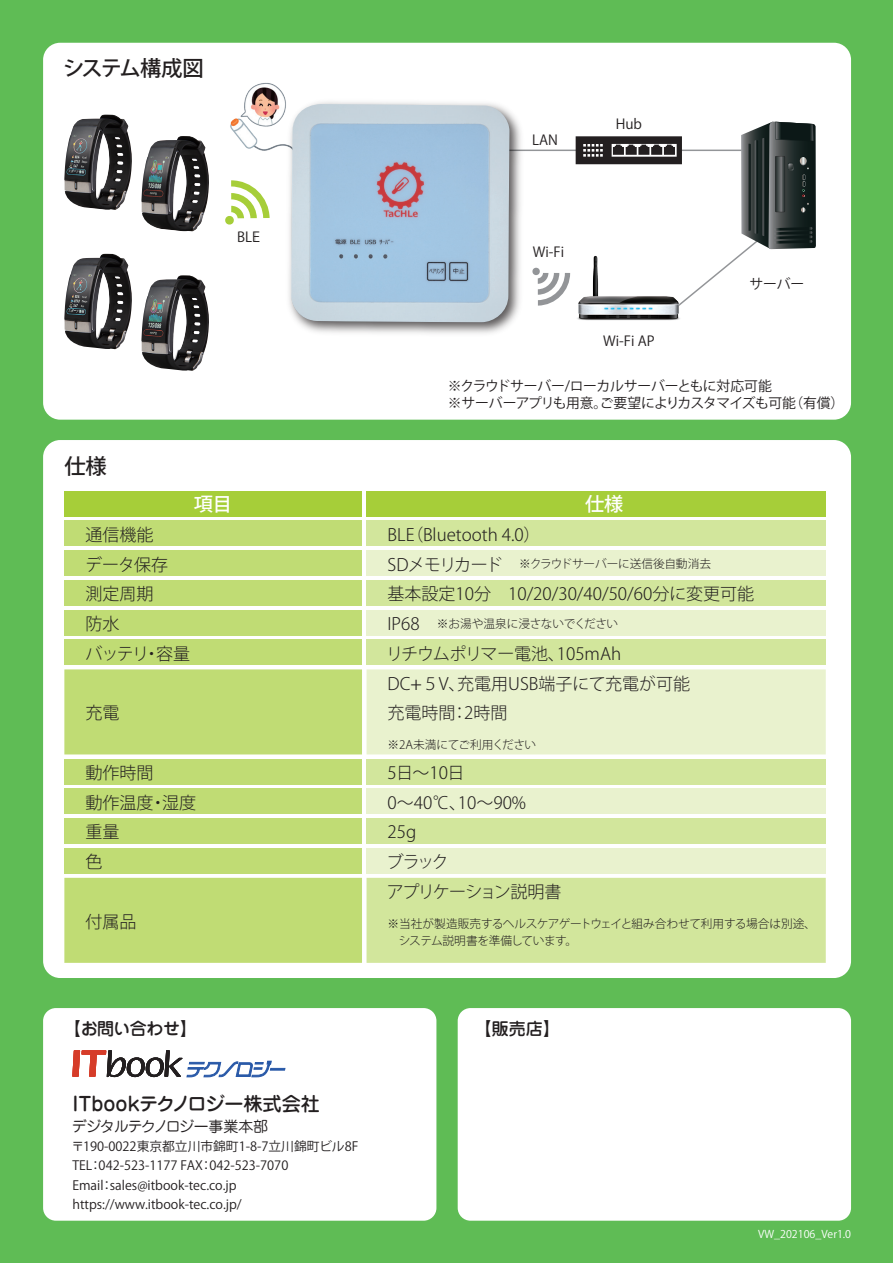
<style>
.page{position:relative;width:893px;height:1263px;background:#5fbc55}
.page>*{position:absolute;margin:0;border:0;box-sizing:border-box;transform-origin:0 0}
.t1{font:500 21.3px "Koz Go Pro";letter-spacing:-.065em;color:#231f20}
.t2{font:500 21.3px "Koz Go Pro";letter-spacing:-.04em;color:#231f20}
.t3{font:500 19.2px "Jun 34 Pro";color:#231f20}
.t4{font:500 19.2px "Koz Go Pro";color:#fff}
.t5{font:300 16.95px/29.7px "Koz Go Pro";color:#231f20}
.t6{font:300 16.95px/29.7px "Koz Go Pro";letter-spacing:-.04em;color:#231f20}
.t7{font:500 16.95px "Jun 34 Pro";letter-spacing:-.025em;color:#231f20}
.t8{font:14.85px "Jun 201 Pro";letter-spacing:-.055em;color:#231f20}
.t9{font:13.8px/16.6px "Koz Go Pro";letter-spacing:-.03em;color:#231f20}
.t10{font:13.8px "Koz Go Pro";letter-spacing:-.01em;color:#231f20}
.t11{font:12.75px/19.2px "Koz Go Pro";color:#231f20}
.t12{font:300 11.7px/17px "Koz Go Pro";letter-spacing:-.02em;color:#231f20}
.t13{font:10.65px "Koz Go Pro";color:#fff}
.s1{font-size:16.95px}
.s2{font-family:"Koz Go Pr 6 N";font-weight:400}
</style>
<div class="page">
<div style="left:43px;top:1008px;width:393px;height:213px;background:#fff;border-radius:13px"></div>
<div style="left:458px;top:1008px;width:393px;height:213px;background:#fff;border-radius:13px"></div>
<div style="left:43px;top:43px;width:808px;height:377px;background:#fff;border-radius:17px"></div>
<div style="left:43px;top:440px;width:808px;height:538px;background:#fff;border-radius:17px"></div>
<svg style="left:72px;top:1050px;width:213px;height:27px"></svg>
<div style="left:64px;top:491px;width:298px;height:25px;background:#a6ce39"></div>
<div style="left:366px;top:491px;width:460px;height:25px;background:#a6ce39"></div>
<div style="left:64px;top:521px;width:298px;height:25px;background:#c0dc74"></div>
<div style="left:366px;top:521px;width:460px;height:25px;background:#d2e69c"></div>
<div style="left:64px;top:550px;width:298px;height:26px;background:#c0dc74"></div>
<div style="left:64px;top:580px;width:298px;height:26px;background:#c0dc74"></div>
<div style="left:64px;top:610px;width:298px;height:25px;background:#c0dc74"></div>
<div style="left:366px;top:550px;width:460px;height:26px;background:#e9f2ce"></div>
<div style="left:366px;top:580px;width:460px;height:26px;background:#d2e69c"></div>
<div style="left:366px;top:610px;width:460px;height:25px;background:#e9f2ce"></div>
<div style="left:64px;top:640px;width:298px;height:25px;background:#c0dc74"></div>
<div style="left:366px;top:640px;width:460px;height:25px;background:#d2e69c"></div>
<svg style="left:64px;top:669px;width:762px;height:85px"></svg>
<div style="left:64px;top:759px;width:298px;height:25px;background:#c0dc74"></div>
<div style="left:366px;top:759px;width:460px;height:25px;background:#d2e69c"></div>
<div style="left:64px;top:788px;width:298px;height:26px;background:#c0dc74"></div>
<div style="left:366px;top:788px;width:460px;height:26px;background:#e9f2ce"></div>
<div style="left:64px;top:818px;width:298px;height:26px;background:#c0dc74"></div>
<div style="left:366px;top:818px;width:460px;height:26px;background:#d2e69c"></div>
<div style="left:64px;top:848px;width:298px;height:25px;background:#c0dc74"></div>
<div style="left:366px;top:848px;width:460px;height:25px;background:#e9f2ce"></div>
<svg style="left:64px;top:878px;width:762px;height:85px"></svg>
<svg style="left:225px;top:180px;width:30px;height:45px"></svg>
<svg style="left:562px;top:273px;width:8px;height:21px"></svg>
<img style="left:230px;top:85px;width:25px;height:64px">
<hr style="left:504px;top:150px;width:75px;height:1px;background:#939598">
<svg style="left:576px;top:122px;width:240px;height:180px"></svg>
<img style="left:576px;top:253px;width:108px;height:68px">
<img style="left:255px;top:82px;width:307px;height:252px">
<img style="left:291px;top:104px;width:219px;height:218px">
<img style="left:64px;top:114px;width:68px;height:96px">
<img style="left:141px;top:136px;width:68px;height:96px">
<img style="left:64px;top:254px;width:68px;height:95px">
<img style="left:141px;top:275px;width:68px;height:96px">
<p class="t1" style="left:63px;top:55px;width:142px">システム構成図</p>
<p class="t10" style="left:532px;top:131px;width:27px">LAN</p>
<p class="t10" style="left:616px;top:115px;width:28px">Hub</p>
<p class="t10" style="left:237px;top:228px;width:24px">BLE</p>
<p class="t2" style="left:64px;top:453px;width:44px">仕様</p>
<p class="t4" style="left:194px;top:492px;width:39px">項目</p>
<p class="t5" style="left:85px;top:520px;width:106px">通信機能<br>データ保存<br>測定周期<br>防水<br>バッテリ・容量</p>
<p class="t5" style="left:86px;top:698px;width:36px">充電</p>
<p class="t5" style="left:86px;top:758px;width:112px">動作時間<br>動作温度・湿度重量<br>色</p>
<p class="t5" style="left:86px;top:907px;width:53px">付属品</p>
<p class="t7" style="left:64px;top:1015px;width:135px">【お問い合わせ】</p>
<p class="t3" style="left:72px;top:1088px;width:249px">ITbookテクノロジー株式会社</p>
<p class="t8" style="left:72px;top:1115px;width:198px">デジタルテクノロジー事業本部</p>
<p class="t11" style="left:71px;top:1137px;width:288px">〒190-0022東京都立川市錦町1-8-7立川錦町ビル8F TEL：042-523-1177 FAX：042-523-7070<br>Email：sales@itbook-tec.co.jp https://www.itbook-tec.co.jp/</p>
<p class="t10" style="left:533px;top:243px;width:33px">Wi-Fi</p>
<p class="t10" style="left:603px;top:332px;width:53px">Wi-Fi AP</p>
<p class="t10" style="left:749px;top:275px;width:56px">サーバー</p>
<p class="t9" style="left:448px;top:378px;width:398px">※クラウドサーバー/ローカルサーバーともに対応可能<br>※サーバーアプリも用意。ご要望によりカスタマイズも可能（有償）</p>
<p class="t4" style="left:585px;top:492px;width:40px">仕様</p>
<p class="t5" style="left:388px;top:520px;width:154px">BLE（Bluetooth 4.0）</p>
<p class="t12" style="left:388px;top:556px;width:325px"><span class="s1">SDメモリカード　</span>※クラウドサーバーに送信後自動消去</p>
<p class="t5" style="left:388px;top:579px;width:368px">基本設定10分　10/20/30/40/50/60分に変更可能</p>
<p class="t12" style="left:388px;top:615px;width:232px"><span class="s1">IP68　</span>※お湯や温泉に浸さないでください</p>
<p class="t5" style="left:386px;top:639px;width:306px">リチウムポリマー電池、105mAh<br>DC<span class="s2">+</span>５V、充電用USB端子にて充電が可能充電時間：2時間</p>
<p class="t12" style="left:388px;top:736px;width:150px">※2A未満にてご利用ください</p>
<p class="t6" style="left:387px;top:758px;width:176px">5日～10日<br>0～40℃、10～90%<br>25g<br>ブラック<br>アプリケーション説明書</p>
<p class="t12" style="left:388px;top:915px;width:430px">※当社が製造販売するヘルスケアゲートウェイと組み合わせて利用する場合は別途、　システム説明書を準備しています。</p>
<p class="t7" style="left:474px;top:1015px;width:87px">【販売店】</p>
<p class="t13" style="left:758px;top:1227px;width:94px">VW_202106_Ver1.0</p>
</div>
